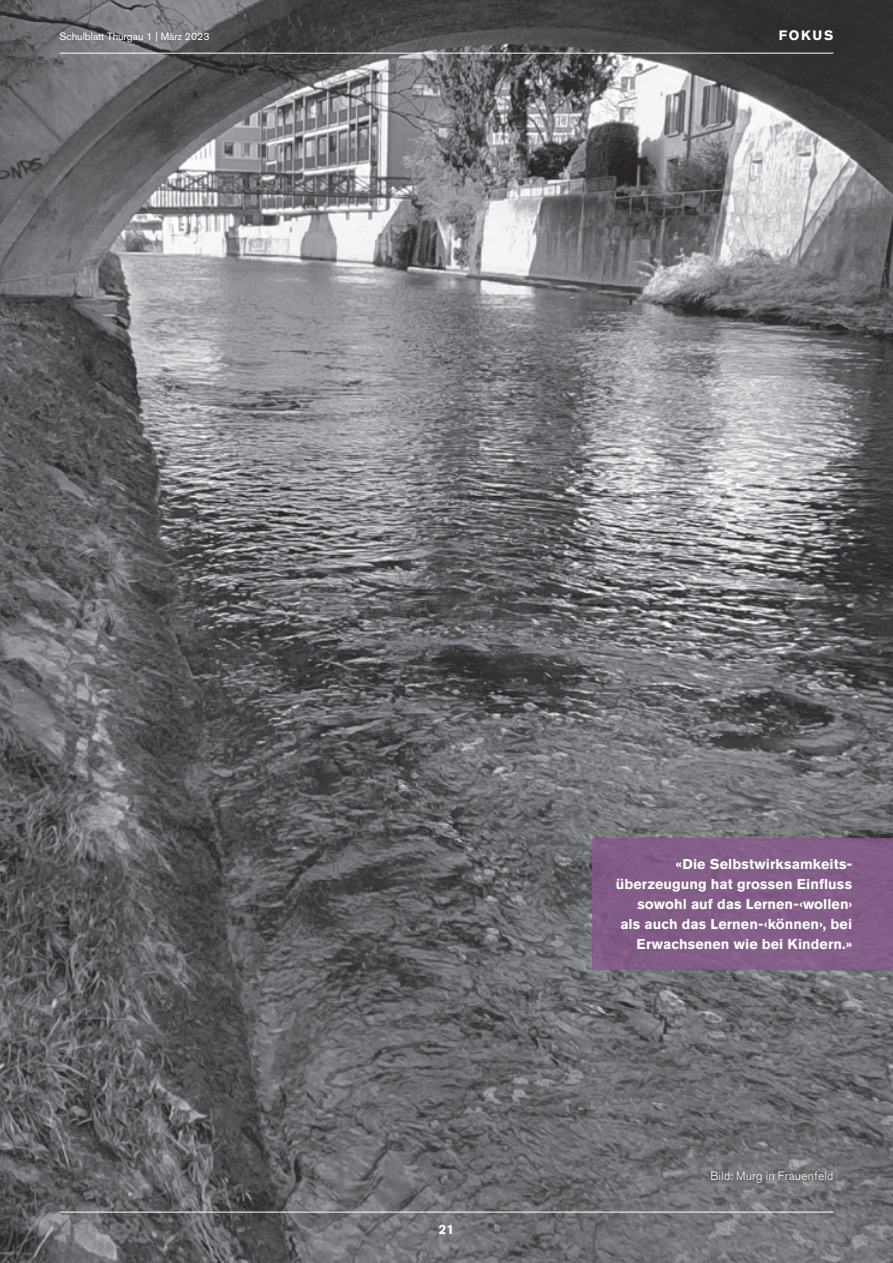
<style>
.page{position:relative;width:893px;height:1263px;background:#fff}
.page>*{position:absolute;margin:0;border:0;box-sizing:border-box;transform-origin:0 0}
.t1{font:700 14.25px/20px "Akzidenz Grotesk Pro";letter-spacing:.005em;color:#fff;text-align:right}
.t2{font:700 13.5px "Akzidenz Grotesk Pro";letter-spacing:.13em;color:#fff}
.t3{font:300 12px "Akzidenz Grotesk Pro";letter-spacing:.015em;color:#fff}
.t4{font:10.5px "Akzidenz Grotesk Pro";color:#fff}
</style>
<div class="page">
<img style="left:0;top:0;width:893px;height:1263px">
<div style="left:592px;top:838px;width:301px;height:132px;background:#87588c"></div>
<hr style="left:60px;top:1212px;width:773px;height:1px;background:#fff">
<hr style="left:60px;top:53px;width:773px;height:1px;background:#fff">
<div style="left:707px;top:1168px;width:129px;height:19px;background:#231f20;opacity:.75"></div>
<p class="t4" style="left:60px;top:29px;width:151px">Schulblatt Thurgau 1 | März 2023</p>
<p class="t2" style="left:779px;top:26px;width:56px">FOKUS</p>
<p class="t1" style="left:616px;top:854px;width:238px">«Die Selbstwirksamkeits&shy;überzeugung hat grossen Einfluss sowohl auf das Lernen-‹wollen› als auch das Lernen-‹können›, bei<br>Erwachsenen wie bei Kindern.»</p>
<p class="t2" style="left:439px;top:1221px;width:17px">21</p>
<p class="t3" style="left:710px;top:1168px;width:125px">Bild: Murg in Frauenfeld</p>
</div>
